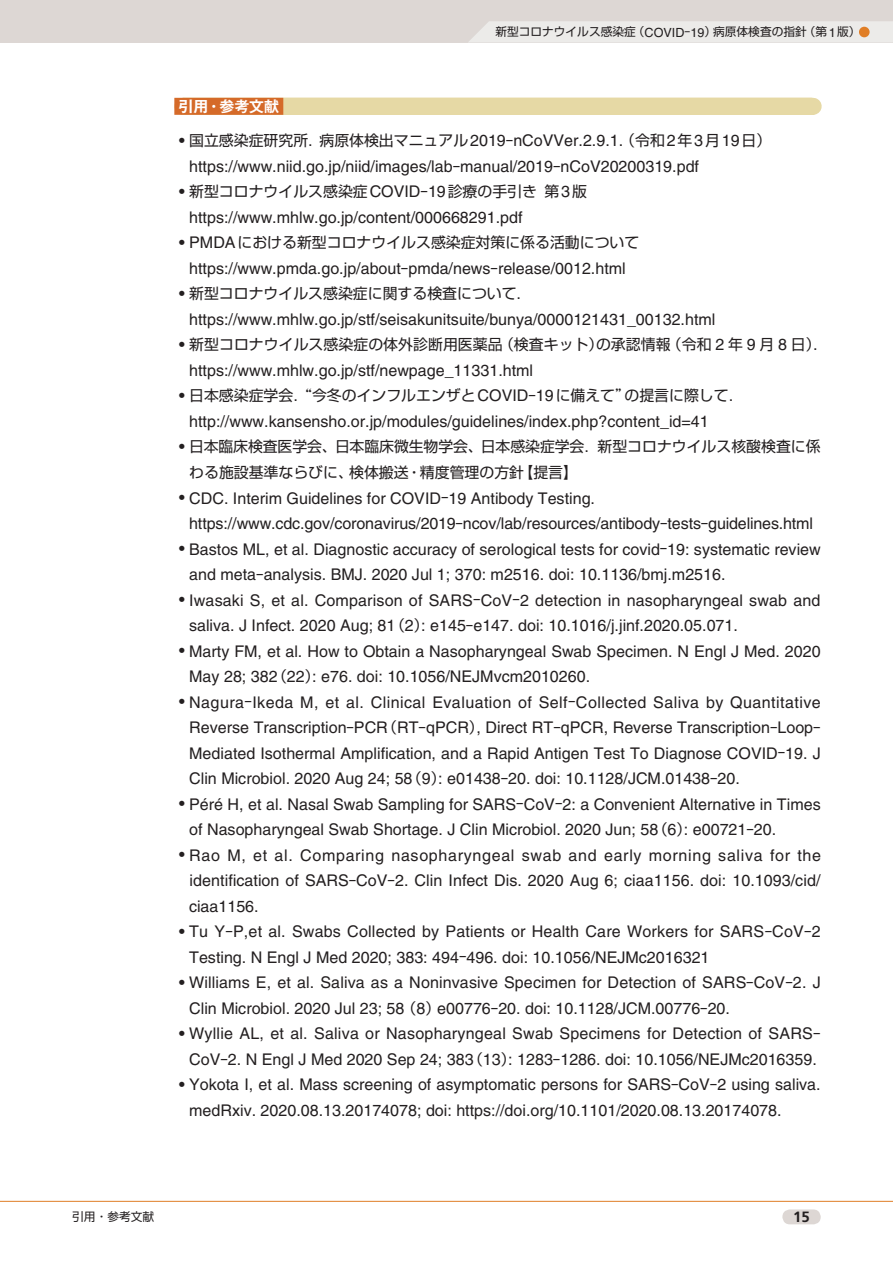
<style>
.page{position:relative;width:893px;height:1263px;background:#fff}
.page>*{position:absolute;margin:0;border:0;box-sizing:border-box;transform-origin:0 0}
.t1{font:16.05px "Helvetica";color:#231f20}
.t2{font:16.05px "Helvetica";letter-spacing:.025em;color:#231f20}
.t3{font:16.05px "Helvetica";letter-spacing:.04em;color:#231f20}
.t4{font:14.85px/25.5px "Shin Go Pro";color:#231f20}
.t5{font:700 14.85px "Gothic MB101 Pro De";color:#fff}
.t6{font:700 14.85px "Frutiger";color:#231f20}
.t7{font:11.7px "Shin Go Pro";color:#231f20}
.s1{font-family:"Helvetica";font-size:12.6px}
.s2{font-family:"Ryumin Pro";font-weight:700}
.s3{font-weight:900}
.s4{font-family:"Helvetica";font-size:16.05px}
.s5{font-family:"Ryumin Pro";font-weight:700;font-size:14.85px}
.s6{font-family:"Shin Go Pro";font-weight:900;font-size:14.85px}
.s7{font-family:"Shin Go Pro";font-size:14.85px}
</style>
<div class="page">
<div style="left:0;top:0;width:893px;height:43px;background:#ddd7d4"></div>
<svg style="left:469px;top:21px;width:424px;height:22px;background:#ebe9e7"></svg>
<hr style="left:0;top:1201px;width:893px;height:1px;background:#e07e26">
<div style="left:782px;top:1209px;width:39px;height:15px;background:#ddd7d4;border-radius:7px"></div>
<div style="left:859px;top:27px;width:11px;height:10px;background:#e07e26;border-radius:50%"></div>
<div style="left:283px;top:98px;width:530px;height:17px;background:#e6d9a5"></div>
<div style="left:174px;top:98px;width:109px;height:17px;background:#d56a29"></div>
<p class="t7" style="left:495px;top:22px;width:367px">新型コロナウイルス感染症（<span class="s1">COVID</span><span class="s2">-</span><span class="s1">19</span>）病原体検査の指針（第<span class="s1">1</span>版）</p>
<p class="t5" style="left:179px;top:94px;width:102px">引用・参考文献</p>
<p class="t4" style="left:174px;top:126px;width:598px"><span class="s3">・</span>国立感染症研究所．病原体検出マニュアル<span class="s4">2019</span><span class="s2">-</span><span class="s4">nCoVVer.2.9.1.</span>（令和<span class="s4">2</span>年<span class="s4">3</span>月<span class="s4">19</span>日）</p>
<p class="t1" style="left:189px;top:157px;width:511px">https://www.niid.go.jp/niid/images/lab<span class="s5">-</span>manual/2019<span class="s5">-</span>nCoV20200319.pdf</p>
<p class="t4" style="left:174px;top:177px;width:414px"><span class="s3">・</span>新型コロナウイルス感染症<span class="s4">COVID</span><span class="s2">-</span><span class="s4">19</span>診療の手引き第<span class="s4">3</span>版</p>
<p class="t1" style="left:189px;top:208px;width:335px">https://www.mhlw.go.jp/content/000668291.pdf</p>
<p class="t4" style="left:174px;top:228px;width:466px"><span class="s3">・</span><span class="s4">PMDA</span>における新型コロナウイルス感染症対策に係る活動について</p>
<p class="t1" style="left:189px;top:259px;width:438px">https://www.pmda.go.jp/about<span class="s5">-</span>pmda/news<span class="s5">-</span>release/0012.html</p>
<p class="t4" style="left:174px;top:279px;width:359px"><span class="s3">・</span>新型コロナウイルス感染症に関する検査について．</p>
<p class="t1" style="left:189px;top:310px;width:528px">https://www.mhlw.go.jp/stf/seisakunitsuite/bunya/0000121431_00132.html</p>
<p class="t4" style="left:174px;top:330px;width:655px"><span class="s3">・</span>新型コロナウイルス感染症の体外診断用医薬品（検査キット）の承認情報（令和 <span class="s4">2</span> 年 <span class="s4">9</span> 月 <span class="s4">8</span> 日）．</p>
<p class="t1" style="left:189px;top:361px;width:345px">https://www.mhlw.go.jp/stf/newpage_11331.html</p>
<p class="t4" style="left:174px;top:381px;width:571px"><span class="s3">・</span>日本感染症学会．<span class="s2">“</span>今冬のインフルエンザと<span class="s4">COVID</span><span class="s2">-</span><span class="s4">19</span>に備えて<span class="s2">”</span>の提言に際して．</p>
<p class="t1" style="left:189px;top:412px;width:521px">http://www.kansensho.or.jp/modules/guidelines/index.php?content_id=41</p>
<p class="t4" style="left:189px;top:432px;width:633px;text-indent:-15px"><span class="s3">・</span>日本臨床検査医学会、日本臨床微生物学会、日本感染症学会．新型コロナウイルス核酸検査に係わる施設基準ならびに、検体搬送・精度管理の方針【提言】</p>
<p class="t1" style="left:174px;top:488px;width:422px"><span class="s6">・</span>CDC. Interim Guidelines for COVID<span class="s5">-</span>19 Antibody Testing.</p>
<p class="t1" style="left:189px;top:514px;width:625px">https://www.cdc.gov/coronavirus/2019<span class="s5">-</span>ncov/lab/resources/antibody<span class="s5">-</span>tests<span class="s5">-</span>guidelines.html</p>
<p class="t1" style="left:174px;top:540px;width:648px"><span class="s6">・</span>Bastos ML, et al. Diagnostic accuracy of serological tests for covid<span class="s5">-</span>19: systematic review</p>
<p class="t1" style="left:189px;top:565px;width:538px">and meta<span class="s5">-</span>analysis. BMJ. 2020 Jul 1; 370: m2516. doi: 10.1136/bmj.m2516.</p>
<p class="t1" style="left:174px;top:591px;width:648px"><span class="s6">・</span>Iwasaki S, et al. Comparison of SARS<span class="s5">-</span>CoV<span class="s5">-</span>2 detection in nasopharyngeal swab and</p>
<p class="t1" style="left:189px;top:616px;width:550px">saliva. J Infect. 2020 Aug; 81<span class="s7">（</span>2<span class="s7">）</span>: e145<span class="s5">-</span>e147. doi: 10.1016/j.jinf.2020.05.071.</p>
<p class="t1" style="left:174px;top:642px;width:648px"><span class="s6">・</span>Marty FM, et al. How to Obtain a Nasopharyngeal Swab Specimen. N Engl J Med. 2020</p>
<p class="t1" style="left:189px;top:667px;width:402px">May 28; 382<span class="s7">（</span>22<span class="s7">）</span>: e76. doi: 10.1056/NEJMvcm2010260.</p>
<p class="t2" style="left:174px;top:693px;width:648px"><span class="s6">・</span>Nagura<span class="s5">-</span>Ikeda M, et al. Clinical Evaluation of Self<span class="s5">-</span>Collected Saliva by Quantitative</p>
<p class="t1" style="left:189px;top:718px;width:633px">Reverse Transcription<span class="s5">-</span>PCR<span class="s7">（</span>RT<span class="s5">-</span>qPCR<span class="s7">）</span>, Direct RT<span class="s5">-</span>qPCR, Reverse Transcription<span class="s5">-</span>Loop<span class="s5">-</span></p>
<p class="t1" style="left:189px;top:744px;width:633px">Mediated Isothermal Amplification, and a Rapid Antigen Test To Diagnose COVID<span class="s5">-</span>19. J</p>
<p class="t1" style="left:189px;top:769px;width:552px">Clin Microbiol. 2020 Aug 24; 58<span class="s7">（</span>9<span class="s7">）</span>: e01438<span class="s5">-</span>20. doi: 10.1128/JCM.01438<span class="s5">-</span>20.</p>
<p class="t1" style="left:174px;top:795px;width:648px"><span class="s6">・</span>Péré H, et al. Nasal Swab Sampling for SARS<span class="s5">-</span>CoV<span class="s5">-</span>2: a Convenient Alternative in Times</p>
<p class="t1" style="left:189px;top:820px;width:588px">of Nasopharyngeal Swab Shortage. J Clin Microbiol. 2020 Jun; 58<span class="s7">（</span>6<span class="s7">）</span>: e00721<span class="s5">-</span>20.</p>
<p class="t3" style="left:174px;top:846px;width:648px"><span class="s6">・</span>Rao M, et al. Comparing nasopharyngeal swab and early morning saliva for the</p>
<p class="t1" style="left:190px;top:871px;width:632px">identification of SARS<span class="s5">-</span>CoV<span class="s5">-</span>2. Clin Infect Dis. 2020 Aug 6; ciaa1156. doi: 10.1093/cid/</p>
<p class="t1" style="left:189px;top:897px;width:71px">ciaa1156.</p>
<p class="t1" style="left:174px;top:922px;width:648px"><span class="s6">・</span>Tu Y<span class="s5">-</span>P,et al. Swabs Collected by Patients or Health Care Workers for SARS<span class="s5">-</span>CoV<span class="s5">-</span>2</p>
<p class="t1" style="left:189px;top:948px;width:522px">Testing. N Engl J Med 2020; 383: 494<span class="s5">-</span>496. doi: 10.1056/NEJMc2016321</p>
<p class="t1" style="left:174px;top:973px;width:648px"><span class="s6">・</span>Williams E, et al. Saliva as a Noninvasive Specimen for Detection of SARS<span class="s5">-</span>CoV<span class="s5">-</span>2. J</p>
<p class="t1" style="left:189px;top:999px;width:542px">Clin Microbiol. 2020 Jul 23; 58<span class="s7">（</span>8<span class="s7">）</span>e00776<span class="s5">-</span>20. doi: 10.1128/JCM.00776<span class="s5">-</span>20.</p>
<p class="t1" style="left:174px;top:1024px;width:648px"><span class="s6">・</span>Wyllie AL, et al. Saliva or Nasopharyngeal Swab Specimens for Detection of SARS<span class="s5">-</span></p>
<p class="t1" style="left:189px;top:1050px;width:629px">CoV<span class="s5">-</span>2. N Engl J Med 2020 Sep 24; 383<span class="s7">（</span>13<span class="s7">）</span>: 1283<span class="s5">-</span>1286. doi: 10.1056/NEJMc2016359.</p>
<p class="t1" style="left:174px;top:1075px;width:648px"><span class="s6">・</span>Yokota I, et al. Mass screening of asymptomatic persons for SARS<span class="s5">-</span>CoV<span class="s5">-</span>2 using saliva.</p>
<p class="t1" style="left:189px;top:1101px;width:594px">medRxiv. 2020.08.13.20174078; doi: https://doi.org/10.1101/2020.08.13.20174078.</p>
<p class="t7" style="left:72px;top:1207px;width:83px">引用・参考文献</p>
<p class="t6" style="left:793px;top:1208px;width:18px">15</p>
</div>
